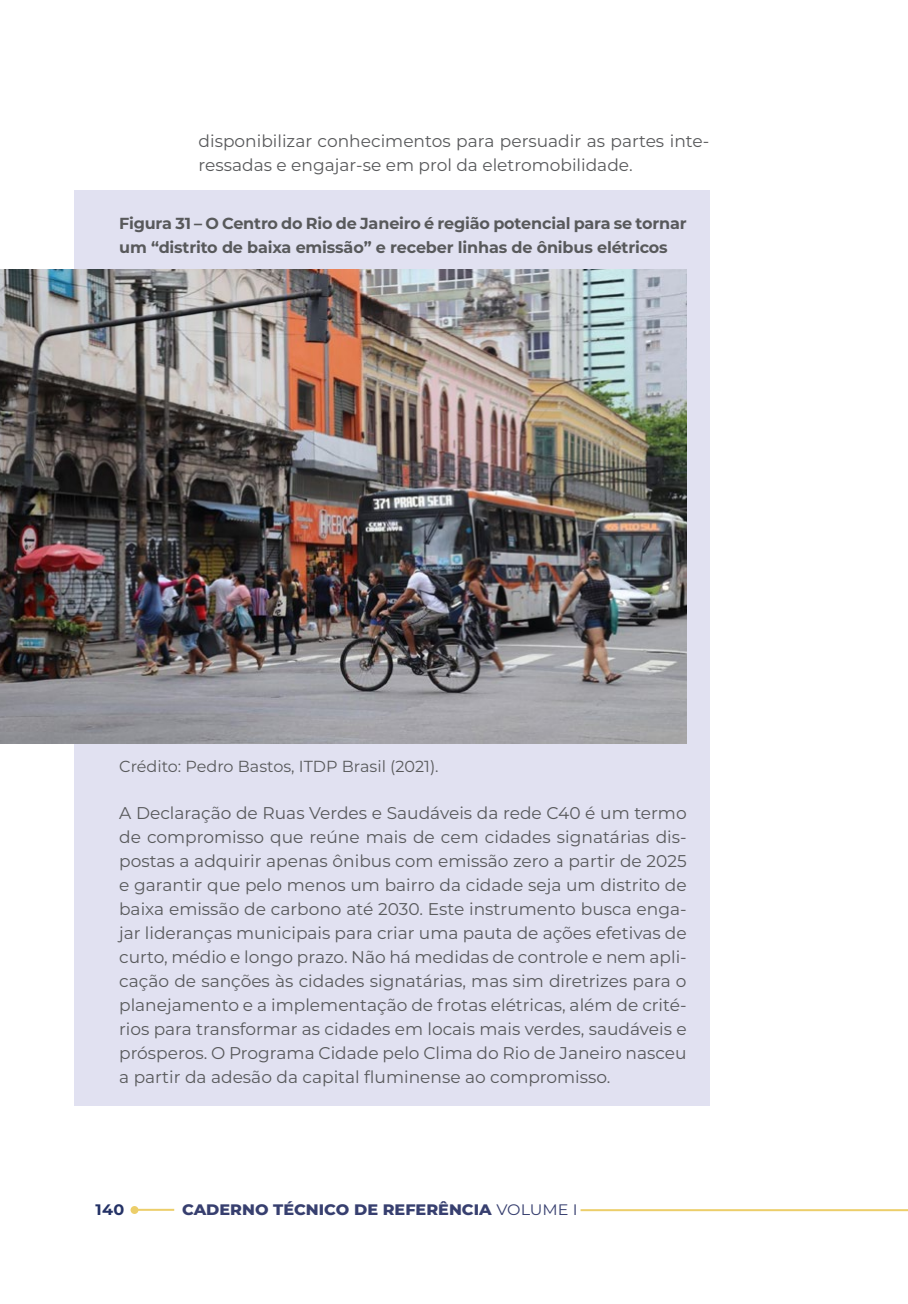
<style>
.page{position:relative;width:908px;height:1304px;background:#fff}
.page>*{position:absolute;margin:0;border:0;box-sizing:border-box;transform-origin:0 0}
.t1{font:17px/24px "Montserrat";color:#58595b}
.t2{font:700 16px/24px "Montserrat";letter-spacing:-.01em;color:#58595b}
.t3{font:16px "Montserrat";color:#58595b}
.t4{font:800 15.2px "Montserrat";color:#373f6f;scale:1.05 1}
.t5{font:700 15.2px "Montserrat";color:#243266;scale:1.05 1}
.s1{font-weight:400}
</style>
<div class="page">
<div style="left:74px;top:191px;width:635px;height:915px;background:#e1e1f1"></div>
<img style="left:0;top:270px;width:686px;height:473px">
<hr style="left:134px;top:1209px;width:40px;height:2px;background:#ecce6a">
<div style="left:130px;top:1206px;width:8px;height:8px;background:#ecce6a;border-radius:50%"></div>
<hr style="left:580px;top:1209px;width:327px;height:2px;background:#ecce6a">
<p class="t1" style="left:198px;top:129px;width:512px">disponibilizar conhecimentos para persuadir as partes inte&shy;ressadas e engajar-se em prol da eletromobilidade.</p>
<p class="t2" style="left:119px;top:210px;width:568px">Figura 31 – O Centro do Rio de Janeiro é região potencial para se tornar um “distrito de baixa emissão” e receber linhas de ônibus elétricos</p>
<p class="t3" style="left:119px;top:756px;width:321px">Crédito: Pedro Bastos, ITDP Brasil (2021).</p>
<p class="t1" style="left:119px;top:800px;width:569px;text-align:justify">A Declaração de Ruas Verdes e Saudáveis da rede C40 é um termo de compromisso que reúne mais de cem cidades signatárias dis&shy;postas a adquirir apenas ônibus com emissão zero a partir de 2025 e garantir que pelo menos um bairro da cidade seja um distrito de baixa emissão de carbono até 2030. Este instrumento busca enga&shy;jar lideranças municipais para criar uma pauta de ações efetivas de curto, médio e longo prazo. Não há medidas de controle e nem apli&shy;cação de sanções às cidades signatárias, mas sim diretrizes para o planejamento e a implementação de frotas elétricas, além de crité&shy;rios para transformar as cidades em locais mais verdes, saudáveis e prósperos. O Programa Cidade pelo Clima do Rio de Janeiro nasceu a partir da adesão da capital fluminense ao compromisso.</p>
<p class="t5" style="left:95px;top:1198px;width:29px">140</p>
<p class="t4" style="left:182px;top:1199px;width:378px">CADERNO TÉCNICO DE REFERÊNCIA <span class="s1">VOLUME I</span></p>
</div>
